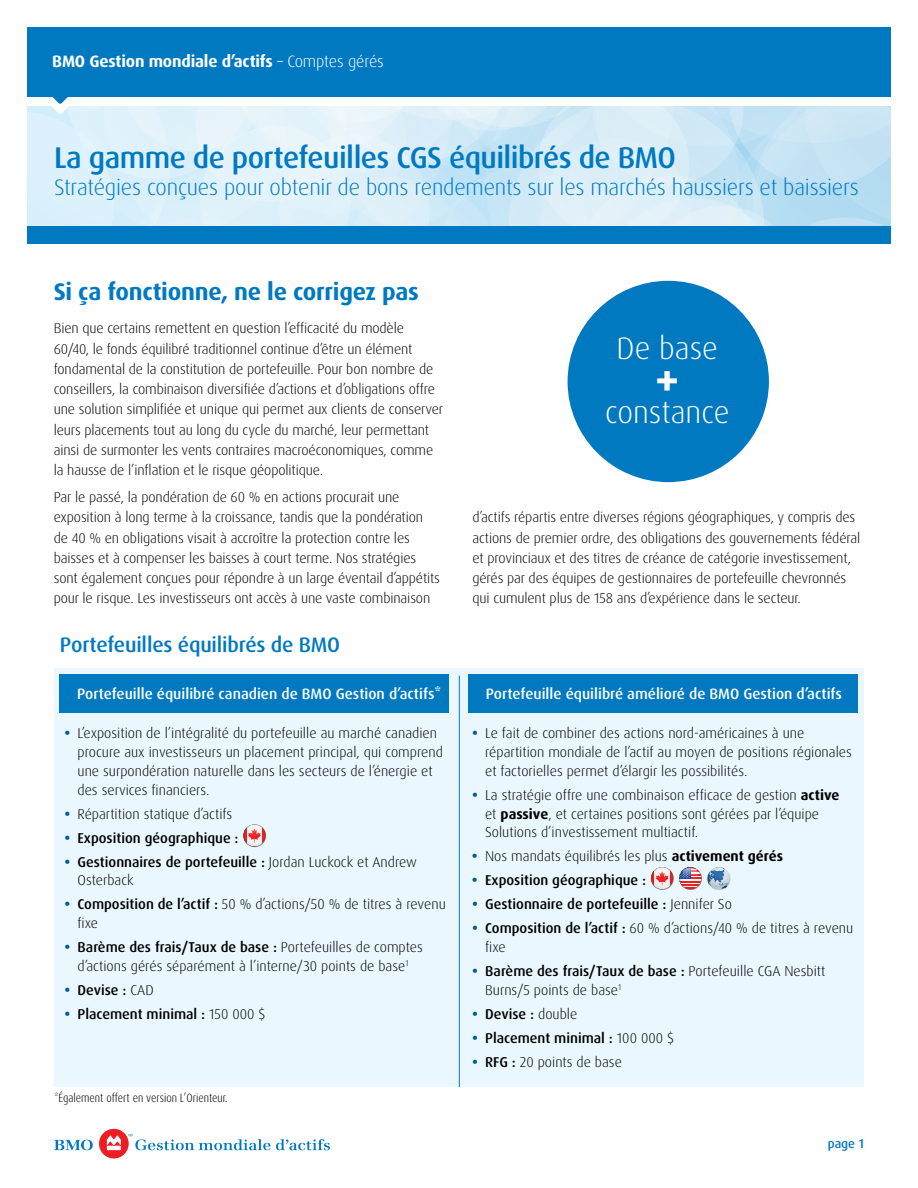
<style>
.page{position:relative;width:918px;height:1188px;background:#fff}
.page>*{position:absolute;margin:0;border:0;box-sizing:border-box;transform-origin:0 0}
.t1{font:700 46.65px "Dax Pro";color:#fff}
.t2{font:300 31.05px "Dax Pro";color:#fff}
.t3{font:500 30px "Dax Pro";letter-spacing:-.02em;color:#0079c1}
.t4{font:700 24px "Dax Pro";letter-spacing:-.01em;color:#0079c1}
.t5{font:300 22.5px "Dax Pro";letter-spacing:-.01em;color:#0079c1}
.t6{font:500 21px "Dax Pro";letter-spacing:-.01em;color:#0079c1}
.t7{font:700 16.5px "Dax Pro";letter-spacing:-.01em;color:#fff}
.t8{font:500 15px "Dax Pro";color:#fff}
.t9{font:300 14.25px/20.2px "Dax Pro";letter-spacing:-.01em;color:#000}
.t10{font:500 14.25px/24px "Dax Pro";color:#000}
.t11{font:500 12.75px "Dax Pro";color:#0079c1}
.t12{font:300 condensed 12px "Dax Pro";color:#000}
.s1{font-weight:300}
.s2{font-weight:500}
.s3{font-weight:700}
</style>
<div class="page">
<div style="left:27px;top:27px;width:864px;height:69px;background:#0079c1"></div>
<svg style="left:54px;top:1140px;width:39px;height:10px"></svg>
<div style="left:99px;top:1129px;width:30px;height:29px;background:#ed1d24;border-radius:50%"></div>
<svg style="left:107px;top:1136px;width:14px;height:14px"></svg>
<svg style="left:129px;top:1134px;width:201px;height:16px"></svg>
<svg style="left:27px;top:96px;width:864px;height:130px;background:#d6ecf7"></svg>
<div style="left:27px;top:226px;width:864px;height:18px;background:#0079c1"></div>
<div style="left:568px;top:281px;width:201px;height:201px;background:#0079c1;border-radius:50%"></div>
<div style="left:54px;top:669px;width:404px;height:418px;background:#eaf7fe"></div>
<div style="left:458px;top:669px;width:406px;height:418px;background:#eaf7fe"></div>
<hr style="left:459px;top:676px;width:1px;height:411px;background:#0079c1">
<svg style="left:244px;top:824px;width:22px;height:23px"></svg>
<hr style="left:243px;top:824px;width:3px;height:22px;background:#ed2224">
<hr style="left:263px;top:824px;width:2px;height:22px;background:#ed2224">
<svg style="left:246px;top:824px;width:17px;height:22px"></svg>
<svg style="left:243px;top:824px;width:22px;height:22px"></svg>
<svg style="left:247px;top:825px;width:15px;height:10px"></svg>
<hr style="left:651px;top:867px;width:3px;height:22px;background:#ed2224">
<hr style="left:670px;top:867px;width:3px;height:22px;background:#ed2224">
<svg style="left:654px;top:867px;width:16px;height:22px"></svg>
<svg style="left:651px;top:867px;width:22px;height:22px"></svg>
<svg style="left:655px;top:868px;width:14px;height:10px"></svg>
<svg style="left:679px;top:867px;width:23px;height:23px"></svg>
<hr style="left:679px;top:887px;width:22px;height:2px;background:#ed2224">
<hr style="left:679px;top:867px;width:22px;height:2px;background:#ed2224">
<svg style="left:679px;top:868px;width:22px;height:19px"></svg>
<svg style="left:679px;top:867px;width:22px;height:22px"></svg>
<svg style="left:683px;top:868px;width:15px;height:10px"></svg>
<svg style="left:708px;top:867px;width:23px;height:23px"></svg>
<svg style="left:707px;top:867px;width:23px;height:23px"></svg>
<div style="left:59px;top:674px;width:390px;height:39px;background:#0079c1"></div>
<div style="left:468px;top:674px;width:390px;height:39px;background:#0079c1"></div>
<p class="t7" style="left:52px;top:51px;width:333px">BMO Gestion mondiale d’actifs <span class="s1">– Comptes gérés</span></p>
<h3 class="t3" style="left:54px;top:138px;width:624px">La gamme de portefeuilles CGS équilibrés de BMO</h3>
<h3 class="t5" style="left:54px;top:173px;width:806px">Stratégies conçues pour obtenir de bons rendements sur les marchés haussiers et baissiers</h3>
<h3 class="t4" style="left:54px;top:276px;width:367px">Si ça fonctionne, ne le corrigez pas</h3>
<p class="t9" style="left:54px;top:318px;width:391px">Bien que certains remettent en question l’efficacité du modèle<br>60/40, le fonds équilibré traditionnel continue d’être un élément fondamental de la constitution de portefeuille. Pour bon nombre de conseillers, la combinaison diversifiée d’actions et d’obligations offre une solution simplifiée et unique qui permet aux clients de conserver leurs placements tout au long du cycle du marché, leur permettant ainsi de surmonter les vents contraires macroéconomiques, comme la hausse de l’inflation et le risque géopolitique.</p>
<p class="t9" style="left:54px;top:487px;width:388px">Par le passé, la pondération de 60 % en actions procurait une exposition à long terme à la croissance, tandis que la pondération de 40 % en obligations visait à accroître la protection contre les baisses et à compenser les baisses à court terme. Nos stratégies sont également conçues pour répondre à un large éventail d’appétits pour le risque. Les investisseurs ont accès à une vaste combinaison</p>
<h3 class="t6" style="left:60px;top:632px;width:282px">Portefeuilles équilibrés de BMO</h3>
<h2 class="t2" style="left:617px;top:329px;width:103px">De base</h2>
<h1 class="t1" style="left:655px;top:349px;width:26px">+</h1>
<h2 class="t2" style="left:605px;top:392px;width:126px">constance</h2>
<p class="t9" style="left:472px;top:507px;width:389px">d’actifs répartis entre diverses régions géographiques, y compris des actions de premier ordre, des obligations des gouvernements fédéral et provinciaux et des titres de créance de catégorie investissement, gérés par des équipes de gestionnaires de portefeuille chevronnés qui cumulent plus de 158 ans d’expérience dans le secteur.</p>
<p class="t8" style="left:77px;top:684px;width:366px">Portefeuille équilibré canadien de BMO Gestion d’actifs*</p>
<p class="t8" style="left:486px;top:684px;width:358px">Portefeuille équilibré amélioré de BMO Gestion d’actifs</p>
<p class="t9" style="left:78px;top:724px;width:367px;line-height:18.8px">L’exposition de l’intégralité du portefeuille au marché canadien procure aux investisseurs un placement principal, qui comprend une surpondération naturelle dans les secteurs de l’énergie et des services financiers.</p>
<p class="t9" style="left:78px;top:803px;width:156px">Répartition statique d’actifs</p>
<p class="t10" style="left:78px;top:826px;width:341px">Exposition géographique :<br>Gestionnaires de portefeuille : <span class="s1">Jordan Luckock et Andrew</span></p>
<p class="t9" style="left:78px;top:868px;width:370px;line-height:24px">Osterback<br><span class="s2">Composition de l’actif :</span> 50 % d’actions/50 % de titres à revenu</p>
<p class="t9" style="left:78px;top:911px;width:347px;line-height:24px">fixe<br><span class="s2">Barème des frais/Taux de base :</span> Portefeuilles de comptes</p>
<p class="t9" style="left:78px;top:954px;width:333px;line-height:24px">d’actions gérés séparément à l’interne/30 points de base<sup>1<br></sup><span class="s2">Devise :</span> CAD<br><span class="s2">Placement minimal :</span> 150 000 $</p>
<p class="t12" style="left:54px;top:1091px;width:175px">*Également offert en version L’Orienteur.</p>
<p class="t9" style="left:485px;top:724px;width:368px;line-height:18.8px">Le fait de combiner des actions nord-américaines à une répartition mondiale de l’actif au moyen de positions régionales et factorielles permet d’élargir les possibilités.</p>
<p class="t9" style="left:485px;top:785px;width:356px;line-height:18.8px">La stratégie offre une combinaison efficace de gestion <span class="s3">active </span>et <span class="s3">passive</span>, et certaines positions sont gérées par l’équipe<br>Solutions d’investissement multiactif.</p>
<p class="t10" style="left:485px;top:844px;width:370px"><span class="s1">Nos mandats équilibrés les plus</span> <span class="s3">activement gérés<br></span>Exposition géographique :<br>Gestionnaire de portefeuille : <span class="s1">Jennifer So<br></span>Composition de l’actif : <span class="s1">60 % d’actions/40 % de titres à revenu</span></p>
<p class="t9" style="left:485px;top:935px;width:342px;line-height:24px">fixe<br><span class="s2">Barème des frais/Taux de base :</span> Portefeuille CGA Nesbitt</p>
<p class="t9" style="left:485px;top:978px;width:191px;line-height:24px">Burns/5 points de base<sup>1<br></sup><span class="s2">Devise :</span> double<br><span class="s2">Placement minimal :</span> 100 000 $<br><span class="s2">RFG :</span> 20 points de base</p>
<p class="t11" style="left:828px;top:1135px;width:38px">page 1</p>
</div>
